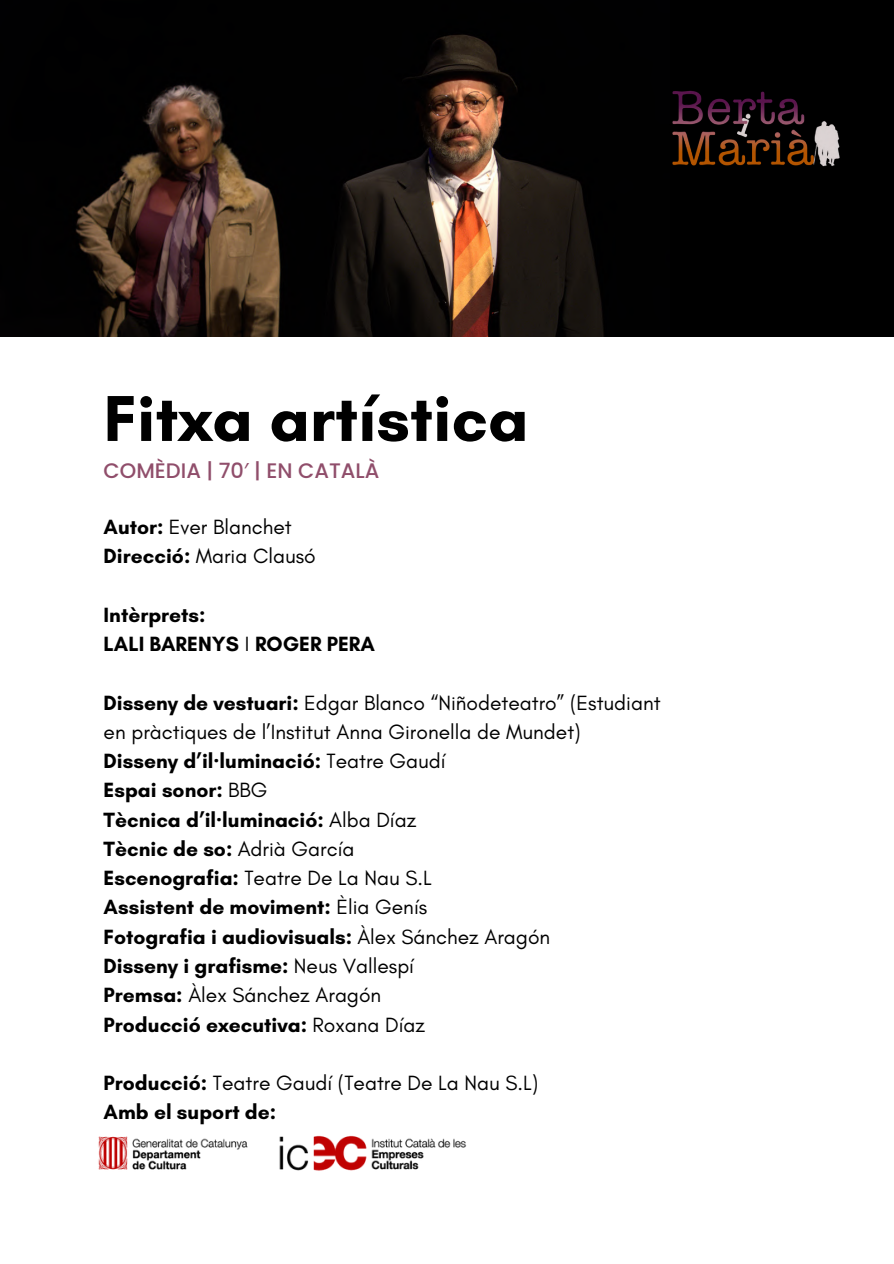
<style>
.page{position:relative;width:894px;height:1264px;background:#fff}
.page>*{position:absolute;margin:0;border:0;box-sizing:border-box;transform-origin:0 0}
.t1{font:700 66px "Glacial Indifference";color:#000}
.t2{font:700 21px "Glacial Indifference";color:#000}
.t3{font:21px/29.2px "Glacial Indifference";color:#000}
.t4{font:500 21px "Poppins";color:#904e6b}
.s1{font-family:"Noto Sans";font-weight:400}
.s2{font-weight:700}
.s3{font-weight:400}
.s4{font-family:"Noto Sans"}
</style>
<div class="page">
<div style="left:0;top:0;width:893px;height:336px;background:#000"></div>
<img style="left:98px;top:1135px;width:369px;height:36px">
<img style="left:75px;top:34px;width:529px;height:302px">
<img style="left:672px;top:90px;width:168px;height:77px">
<p class="t1" style="left:104px;top:378px;width:426px">Fitxa artística</p>
<p class="t4" style="left:104px;top:455px;width:277px">COMÈDIA | 70<span class="s1">′</span> | EN CATALÀ</p>
<p class="t3" style="left:104px;top:512px;width:189px"><span class="s2">Autor:</span> Ever Blanchet</p>
<p class="t3" style="left:104px;top:541px;width:213px"><span class="s2">Direcció:</span> Maria Clausó</p>
<h1 class="t2" style="left:104px;top:602px;width:103px">Intèrprets:</h1>
<h2 class="t2" style="left:104px;top:631px;width:273px">LALI BARENYS <span class="s3">I</span> ROGER PERA</h2>
<p class="t3" style="left:104px;top:687px;width:558px"><span class="s2">Disseny de vestuari:</span> Edgar Blanco “Niñodeteatro” (Estudiant en pràctiques de l’Institut Anna Gironella de Mundet)</p>
<p class="t2" style="left:104px;top:748px;width:343px">Disseny d’il<span class="s4">·</span>luminació: <span class="s3">Teatre Gaudí</span></p>
<p class="t2" style="left:104px;top:777px;width:165px">Espai sonor: <span class="s3">BBG</span></p>
<p class="t2" style="left:104px;top:806px;width:314px">Tècnica d’il<span class="s4">·</span>luminació: <span class="s3">Alba Díaz</span></p>
<p class="t2" style="left:104px;top:836px;width:252px">Tècnic de so: <span class="s3">Adrià García</span></p>
<p class="t3" style="left:104px;top:863px;width:329px"><span class="s2">Escenografia:</span> Teatre De La Nau S.L</p>
<p class="t2" style="left:104px;top:894px;width:325px">Assistent de moviment: <span class="s3">Èlia Genís</span></p>
<p class="t2" style="left:104px;top:923px;width:448px">Fotografia i audiovisuals: <span class="s3">Àlex Sánchez Aragón</span></p>
<p class="t2" style="left:104px;top:953px;width:312px">Disseny i grafisme: <span class="s3">Neus Vallespí</span></p>
<p class="t3" style="left:104px;top:980px;width:279px"><span class="s2">Premsa:</span> Àlex Sánchez Aragón</p>
<p class="t2" style="left:104px;top:1011px;width:323px">Producció executiva: <span class="s3">Roxana Díaz</span></p>
<p class="t3" style="left:104px;top:1068px;width:436px"><span class="s2">Producció:</span> Teatre Gaudí (Teatre De La Nau S.L)</p>
<p class="t2" style="left:104px;top:1099px;width:174px">Amb el suport de:</p>
</div>
